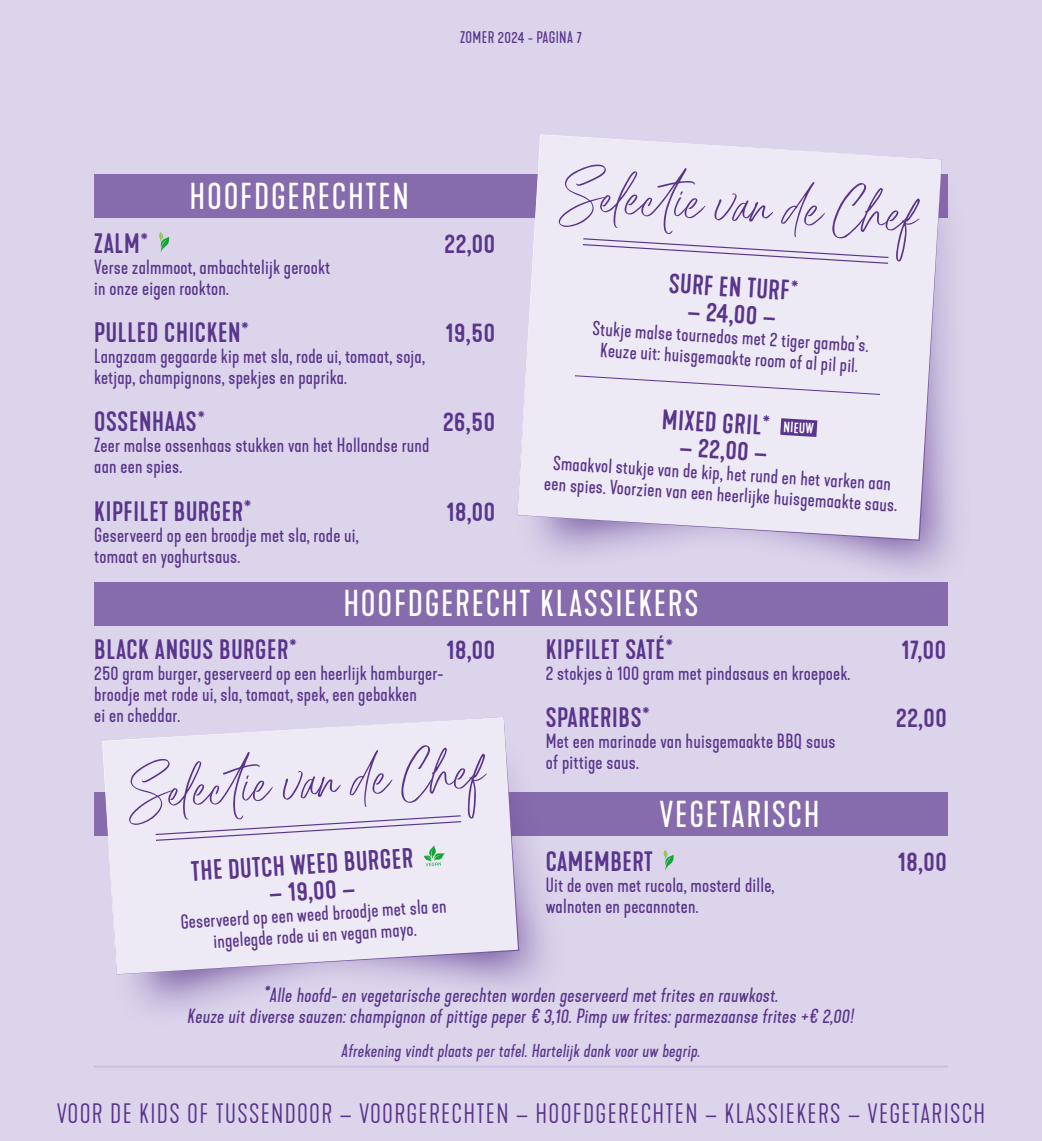
<style>
.page{position:relative;width:1042px;height:1141px;background:#dbd4eb}
.page>*{position:absolute;margin:0;border:0;box-sizing:border-box;transform-origin:0 0}
.NEW_-_script{font:87.5px "Brushine Collective Script";color:#59358c}
.NEW_-_titel{font:35px "Kapra Neue";letter-spacing:.05em;color:#fff}
.NEW_-_product{font:500 26.25px "Kapra Neue";letter-spacing:.025em;color:#59358c}
.t1{font:300 26.25px "Kapra Neue";letter-spacing:.05em;color:#59358c}
.NEW_-_product_SELECT{font:500 26.25px "Kapra Neue";color:#59358c}
.NEW_-_product_omschrijving{font:19.25px/21px "Kapra Neue";letter-spacing:.01em;color:#59358c}
.NEW_-_product_omschrijving_SELECT{font:19.25px/21px "Kapra Neue";color:#59358c;text-align:center}
.NEW_-_product_omschrijving_SELECT-2{font:italic 19.25px/21px "Kapra Neue";letter-spacing:.01em;color:#59358c;text-align:center}
.NEW_-_product_omschrijving-2{font:italic 17.5px "Kapra Neue";letter-spacing:.01em;color:#59358c}
.t2{font:15.75px "Kapra Neue";letter-spacing:.025em;color:#59358c}
.NEW_-_product_SELECT-2{font:500 14px "Kapra Neue";color:#fff}
.s1{font-weight:300}
.s2{font-weight:300;font-size:24.5px}
</style>
<div class="page">
<hr style="left:94px;top:1066px;width:853px;height:1px;background:#c9bedf">
<div style="left:94px;top:582px;width:853px;height:43px;background:#866bad"></div>
<div style="left:94px;top:792px;width:853px;height:44px;background:#866bad"></div>
<svg style="left:663px;top:850px;width:11px;height:21px"></svg>
<div style="left:118px;top:725px;width:454px;height:283px;background:#59358c;opacity:.75"></div>
<div style="left:113px;top:766px;width:437px;height:263px;background:#59358c;opacity:.75"></div>
<svg style="left:103px;top:717px;width:415px;height:257px;background:#e7e2f1"></svg>
<svg style="left:154px;top:815px;width:308px;height:51px;background:#e4e0ee"></svg>
<div style="left:94px;top:174px;width:853px;height:44px;background:#866bad"></div>
<div style="left:523px;top:160px;width:453px;height:435px;background:#59358c;opacity:.75"></div>
<div style="left:515px;top:198px;width:440px;height:385px;background:#59358c;opacity:.75"></div>
<svg style="left:517px;top:135px;width:425px;height:405px;background:#e8e3f1"></svg>
<svg style="left:763px;top:409px;width:71px;height:37px;background:#cbbfdc"></svg>
<svg style="left:582px;top:238px;width:307px;height:27px;background:#e0d9eb"></svg>
<svg style="left:574px;top:375px;width:307px;height:20px;background:#e5dfef"></svg>
<svg style="left:159px;top:232px;width:11px;height:21px"></svg>
<div style="left:47px;top:15px;width:50px;height:49px;border:1px solid #e6007e;border-radius:50%"></div>
<div style="left:945px;top:15px;width:50px;height:49px;border:1px solid #e6007e;border-radius:50%"></div>
<p class="t2" style="left:460px;top:28px;width:123px">ZOMER 2024 - PAGINA 7</p>
<p class="NEW_-_titel" style="left:190px;top:175px;width:221px">HOOFDGERECHTEN</p>
<p class="NEW_-_product" style="left:94px;top:227px;width:55px">ZALM<span class="s1">*</span></p>
<p class="NEW_-_product" style="left:444px;top:227px;width:52px">22,00</p>
<p class="NEW_-_product_omschrijving" style="left:94px;top:257px;width:238px">Verse zalmmoot, ambachtelijk gerookt in onze eigen rookton.</p>
<p class="NEW_-_product" style="left:94px;top:317px;width:156px">PULLED CHICKEN<span class="s1">*</span></p>
<p class="NEW_-_product" style="left:446px;top:317px;width:51px">19,50</p>
<p class="NEW_-_product_omschrijving" style="left:94px;top:346px;width:332px">Langzaam gegaarde kip met sla, rode ui, tomaat, soja, ketjap, champignons, spekjes en paprika.</p>
<p class="NEW_-_product" style="left:94px;top:406px;width:112px">OSSENHAAS<span class="s1">*</span></p>
<p class="NEW_-_product" style="left:443px;top:406px;width:54px">26,50</p>
<p class="NEW_-_product_omschrijving" style="left:94px;top:435px;width:337px">Zeer malse ossenhaas stukken van het Hollandse rund aan een spies.</p>
<p class="NEW_-_product" style="left:94px;top:495px;width:159px">KIPFILET BURGER<span class="s1">*</span></p>
<p class="NEW_-_product" style="left:446px;top:495px;width:50px">18,00</p>
<p class="NEW_-_product_omschrijving" style="left:94px;top:524px;width:266px">Geserveerd op een broodje met sla, rode ui, tomaat en yoghurtsaus.</p>
<p class="NEW_-_script" style="left:563px;top:146px;width:357px;rotate:3deg">Select ie van de Chef</p>
<p class="NEW_-_product_SELECT" style="left:670px;top:268px;width:131px;rotate:3deg">SURF EN TURF<span class="s1">*</span></p>
<p class="NEW_-_product_SELECT" style="left:688px;top:295px;width:90px;rotate:3deg">– 24,00 –</p>
<p class="NEW_-_product_omschrijving_SELECT" style="left:593px;top:319px;width:278px;rotate:3deg">Stukje malse tournedos met 2 tiger gamba’s.</p>
<p class="NEW_-_product_omschrijving_SELECT" style="left:601px;top:341px;width:260px;rotate:3deg">Keuze uit: huisgemaakte room of al pil pil.</p>
<p class="NEW_-_product_SELECT" style="left:663px;top:404px;width:109px;rotate:3deg">MIXED GRIL<span class="s1">*</span></p>
<p class="NEW_-_product_SELECT-2" style="left:784px;top:418px;width:32px;rotate:4deg">NIEUW</p>
<p class="NEW_-_product_SELECT" style="left:680px;top:431px;width:89px;rotate:3deg">– 22,00 –</p>
<p class="NEW_-_product_omschrijving_SELECT" style="left:546px;top:453px;width:355px;rotate:3deg">Smaakvol stukje van de kip, het rund en het varken aan een spies. Voorzien van een heerlijke huisgemaakte saus.</p>
<p class="NEW_-_titel" style="left:343px;top:582px;width:357px">HOOFDGERECHT KLASSIEKERS</p>
<p class="NEW_-_product" style="left:94px;top:634px;width:204px">BLACK ANGUS BURGER<span class="s1">*</span></p>
<p class="NEW_-_product" style="left:446px;top:634px;width:50px">18,00</p>
<p class="NEW_-_product_omschrijving" style="left:94px;top:663px;width:351px">250 gram burger, geserveerd op een heerlijk hamburger&shy;broodje met rode ui, sla, tomaat, spek, een gebakken<br>ei en cheddar.</p>
<p class="NEW_-_script" style="left:126px;top:742px;width:357px;rotate:-3deg">Select ie van de Chef</p>
<p class="NEW_-_product_SELECT" style="left:190px;top:854px;width:224px;rotate:-3deg">THE DUTCH WEED BURGER</p>
<p class="NEW_-_product_SELECT" style="left:268px;top:877px;width:87px;rotate:-3deg">– 19,00 –</p>
<p class="NEW_-_product_omschrijving_SELECT" style="left:180px;top:911px;width:268px;rotate:-3deg">Geserveerd op een weed broodje met sla en ingelegde rode ui en vegan mayo.</p>
<p class="NEW_-_product" style="left:546px;top:634px;width:129px">KIPFILET SATÉ<span class="s1">*</span></p>
<p class="NEW_-_product" style="left:901px;top:634px;width:46px">17,00</p>
<p class="NEW_-_product_omschrijving" style="left:546px;top:663px;width:306px">2 stokjes à 100 gram met pindasaus en kroepoek.</p>
<p class="NEW_-_product" style="left:546px;top:702px;width:106px">SPARERIBS<span class="s1">*</span></p>
<p class="NEW_-_product" style="left:896px;top:702px;width:52px">22,00</p>
<p class="NEW_-_product_omschrijving" style="left:546px;top:731px;width:291px">Met een marinade van huisgemaakte BBQ saus of pittige saus.</p>
<p class="NEW_-_titel" style="left:659px;top:793px;width:161px">VEGETARISCH</p>
<p class="NEW_-_product" style="left:546px;top:845px;width:108px">CAMEMBERT</p>
<p class="NEW_-_product" style="left:898px;top:845px;width:50px">18,00</p>
<p class="NEW_-_product_omschrijving" style="left:546px;top:875px;width:230px">Uit de oven met rucola, mosterd dille, walnoten en pecannoten.</p>
<p class="NEW_-_product_omschrijving_SELECT-2" style="left:188px;top:985px;width:668px">*Alle hoofd- en vegetarische gerechten worden geserveerd met frites en rauwkost.<br>Keuze uit diverse sauzen: champignon of pittige peper € 3,10. Pimp uw frites: parmezaanse frites <span class="s2">+</span> € 2,00!</p>
<p class="NEW_-_product_omschrijving-2" style="left:342px;top:1040px;width:360px">Afrekening vindt plaats per tafel. Hartelijk dank voor uw begrip.</p>
<p class="t1" style="left:57px;top:1098px;width:930px">VOOR DE KIDS OF TUSSENDOOR – VOORGERECHTEN – HOOFDGERECHTEN – KLASSIEKERS – VEGETARISCH</p>
</div>
